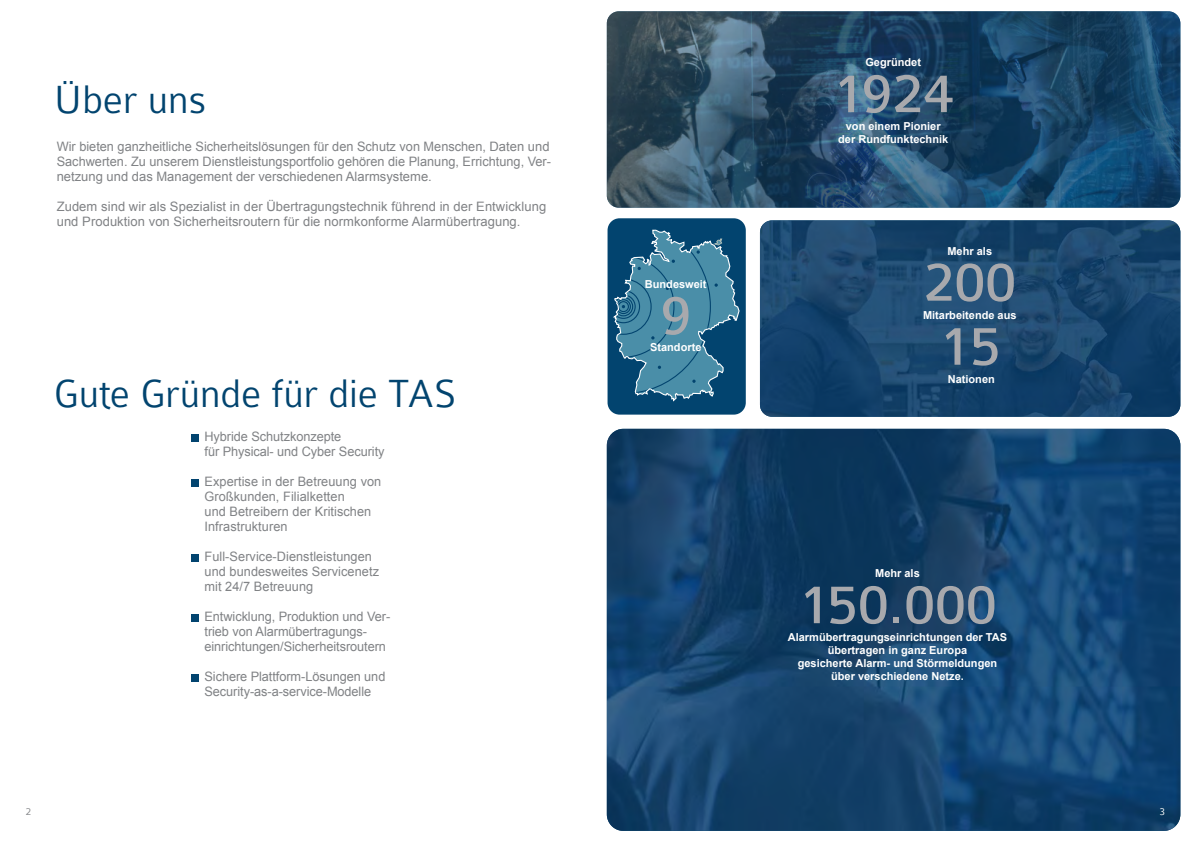
<style>
.page{position:relative;width:1191px;height:842px;background:#fff}
.page>*{position:absolute;margin:0;border:0;box-sizing:border-box;transform-origin:0 0}
.t1{font:60px "Colaborate";color:#a8a9ad}
.t2{font:300 42px "Colaborate";color:#02446f}
.t3{font:13px/15px "Arial";color:#808285}
.t4{font:700 11px/13px "Arial";color:#fff;text-align:center}
.t5{font:300 11px "Colaborate";color:#808285}
.t6{font:300 11px "Colaborate";color:#fff}
</style>
<div class="page">
<div style="left:607px;top:218px;width:139px;height:197px;background:#02446f;border-radius:12px"></div>
<svg style="left:613px;top:229px;width:127px;height:173px"></svg>
<img style="left:760px;top:220px;width:420px;height:197px">
<img style="left:607px;top:429px;width:573px;height:402px">
<div style="left:192px;top:434px;width:7px;height:7px;background:#02446f"></div>
<div style="left:192px;top:479px;width:7px;height:7px;background:#02446f"></div>
<div style="left:192px;top:554px;width:7px;height:7px;background:#02446f"></div>
<div style="left:192px;top:614px;width:7px;height:7px;background:#02446f"></div>
<div style="left:192px;top:674px;width:7px;height:7px;background:#02446f"></div>
<img style="left:607px;top:11px;width:573px;height:197px">
<h2 class="t2" style="left:54px;top:78px;width:154px">Über uns</h2>
<p class="t3" style="left:57px;top:139px;width:496px">Wir bieten ganzheitliche Sicherheitslösungen für den Schutz von Menschen, Daten und<br>Sachwerten. Zu unserem Dienstleistungsportfolio gehören die Planung, Errichtung, Ver&shy;netzung und das Management der verschiedenen Alarmsysteme.</p>
<p class="t3" style="left:57px;top:199px;width:491px">Zudem sind wir als Spezialist in der Übertragungstechnik führend in der Entwicklung und Produktion von Sicherheitsroutern für die normkonforme Alarmübertragung.</p>
<h2 class="t2" style="left:54px;top:372px;width:404px">Gute Gründe für die TAS</h2>
<p class="t3" style="left:204px;top:429px;width:181px">Hybride Schutzkonzepte<br>für Physical- und Cyber Security</p>
<p class="t3" style="left:204px;top:474px;width:178px">Expertise in der Betreuung von<br>Großkunden, Filialketten<br>und Betreibern der Kritischen<br>Infrastrukturen</p>
<p class="t3" style="left:204px;top:549px;width:176px">Full-Service-Dienstleistungen und bundesweites Servicenetz mit 24/7 Betreuung</p>
<p class="t3" style="left:204px;top:609px;width:187px">Entwicklung, Produktion und Ver&shy;trieb von Alarmübertragungs&shy;einrichtungen/Sicherheitsroutern</p>
<p class="t3" style="left:204px;top:669px;width:182px">Sichere Plattform-Lösungen und<br>Security-as-a-service-Modelle</p>
<p class="t4" style="left:645px;top:278px;width:63px">Bundesweit</p>
<h1 class="t1" style="left:660px;top:284px;width:32px">9</h1>
<p class="t4" style="left:650px;top:341px;width:53px">Standorte</p>
<p class="t4" style="left:865px;top:56px;width:57px">Gegründet</p>
<h1 class="t1" style="left:832px;top:62px;width:123px">1924</h1>
<p class="t4" style="left:838px;top:120px;width:112px">von einem Pionier der Rundfunktechnik</p>
<p class="t4" style="left:947px;top:245px;width:46px">Mehr als</p>
<h1 class="t1" style="left:923px;top:251px;width:94px">200</h1>
<p class="t4" style="left:923px;top:309px;width:95px">Mitarbeitende aus</p>
<h1 class="t1" style="left:939px;top:315px;width:63px">15</h1>
<p class="t4" style="left:947px;top:373px;width:49px">Nationen</p>
<p class="t4" style="left:875px;top:567px;width:46px">Mehr als</p>
<h1 class="t1" style="left:798px;top:573px;width:200px">150.000</h1>
<p class="t4" style="left:788px;top:631px;width:221px">Alarmübertragungseinrichtungen der TAS übertragen in ganz Europa<br>gesicherte Alarm- und Störmeldungen über verschiedene Netze.</p>
<p class="t5" style="left:26px;top:806px;width:7px">2</p>
<p class="t6" style="left:1159px;top:806px;width:7px">3</p>
</div>
